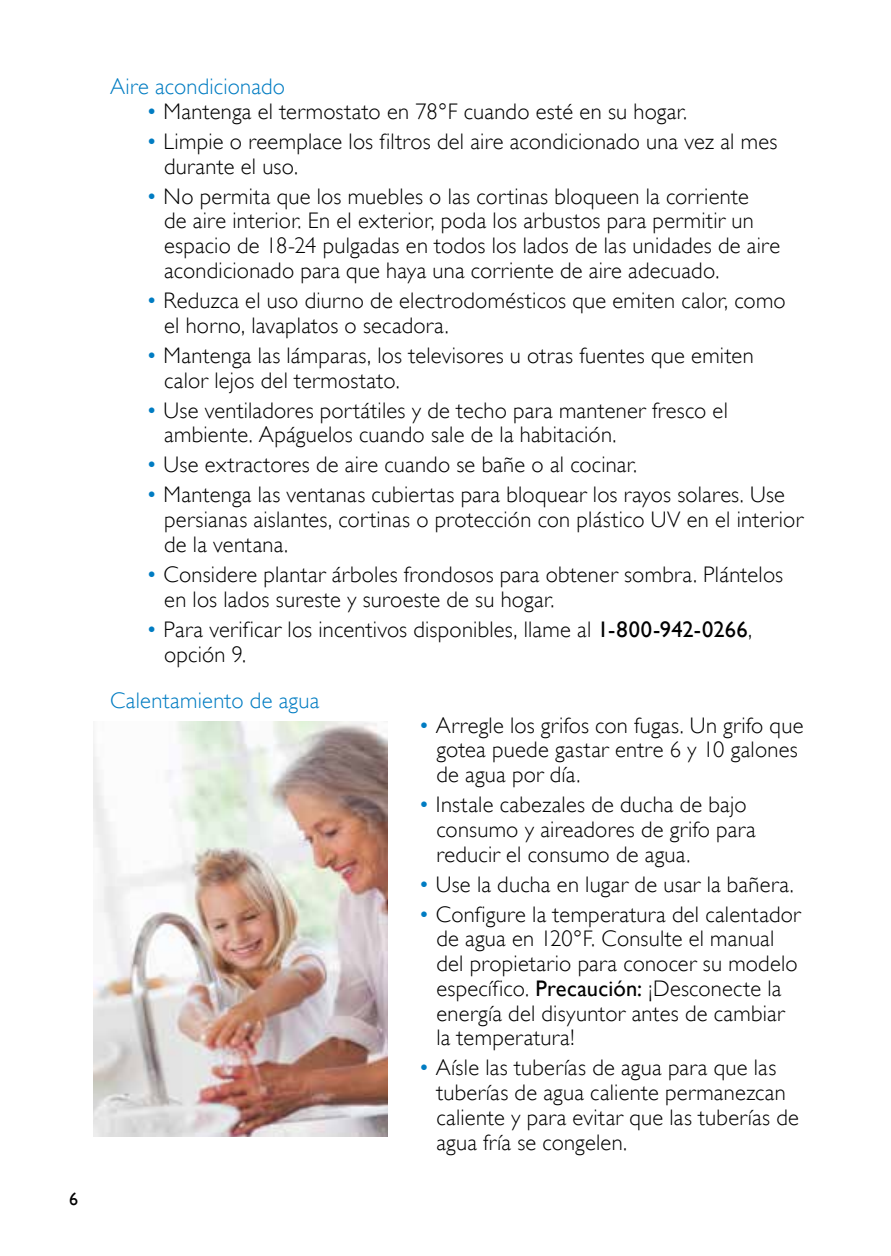
<style>
.page{position:relative;width:891px;height:1256px;background:#fff}
.page>*{position:absolute;margin:0;border:0;box-sizing:border-box;transform-origin:0 0}
.t1{font:300 22.5px/24.8px "Gill Sans";letter-spacing:.01em;color:#000}
.t2{font:300 22.5px "Gill Sans";letter-spacing:.01em;color:#007cc2}
.t3{font:18px "Gill Sans";color:#000}
.s1{color:#007cc2}
.s2{font-weight:400}
</style>
<div class="page">
<img style="left:94px;top:721px;width:293px;height:415px">
<p class="t3" style="left:69px;top:1188px;width:10px">6</p>
<p class="t2" style="left:110px;top:74px;width:177px">Aire acondicionado</p>
<p class="t1" style="left:146px;top:99px;width:542px"><span class="s1">•</span> Mantenga el termostato en 78°F cuando esté en su hogar.</p>
<p class="t1" style="left:164px;top:129px;width:615px;text-indent:-18px"><span class="s1">•</span> Limpie o reemplace los filtros del aire acondicionado una vez al mes durante el uso.</p>
<p class="t1" style="left:164px;top:184px;width:617px;text-indent:-18px"><span class="s1">•</span> No permita que los muebles o las cortinas bloqueen la corriente<br>de aire interior. En el exterior, poda los arbustos para permitir un espacio de 18-24 pulgadas en todos los lados de las unidades de aire acondicionado para que haya una corriente de aire adecuado.</p>
<p class="t1" style="left:164px;top:288px;width:623px;text-indent:-18px"><span class="s1">•</span> Reduzca el uso diurno de electrodomésticos que emiten calor, como el horno, lavaplatos o secadora.</p>
<p class="t1" style="left:164px;top:343px;width:591px;text-indent:-18px"><span class="s1">•</span> Mantenga las lámparas, los televisores u otras fuentes que emiten calor lejos del termostato.</p>
<p class="t1" style="left:164px;top:398px;width:565px;text-indent:-18px"><span class="s1">•</span> Use ventiladores portátiles y de techo para mantener fresco el ambiente. Apáguelos cuando sale de la habitación.</p>
<p class="t1" style="left:146px;top:452px;width:493px"><span class="s1">•</span> Use extractores de aire cuando se bañe o al cocinar.</p>
<p class="t1" style="left:164px;top:482px;width:641px;text-indent:-18px"><span class="s1">•</span> Mantenga las ventanas cubiertas para bloquear los rayos solares. Use persianas aislantes, cortinas o protección con plástico UV en el interior de la ventana.</p>
<p class="t1" style="left:164px;top:562px;width:621px;text-indent:-18px"><span class="s1">•</span> Considere plantar árboles frondosos para obtener sombra. Plántelos en los lados sureste y suroeste de su hogar.</p>
<p class="t1" style="left:164px;top:617px;width:589px;text-indent:-18px"><span class="s1">•</span> Para verificar los incentivos disponibles, llame al <span class="s2">1-800-942-0266</span>, opción 9.</p>
<p class="t2" style="left:110px;top:687px;width:211px">Calentamiento de agua</p>
<p class="t1" style="left:436px;top:712px;width:369px;text-indent:-18px"><span class="s1">•</span> Arregle los grifos con fugas. Un grifo que gotea puede gastar entre 6 y 10 galones de agua por día.</p>
<p class="t1" style="left:436px;top:792px;width:321px;text-indent:-18px"><span class="s1">•</span> Instale cabezales de ducha de bajo consumo y aireadores de grifo para reducir el consumo de agua.</p>
<p class="t1" style="left:418px;top:871px;width:377px"><span class="s1">•</span> Use la ducha en lugar de usar la bañera.</p>
<p class="t1" style="left:436px;top:901px;width:366px;text-indent:-18px"><span class="s1">•</span> Configure la temperatura del calentador de agua en 120°F. Consulte el manual del propietario para conocer su modelo específico. <span class="s2">Precaución:</span> ¡Desconecte la energía del disyuntor antes de cambiar la temperatura!</p>
<p class="t1" style="left:436px;top:1055px;width:364px;text-indent:-18px"><span class="s1">•</span> Aísle las tuberías de agua para que las tuberías de agua caliente permanezcan caliente y para evitar que las tuberías de agua fría se congelen.</p>
</div>
